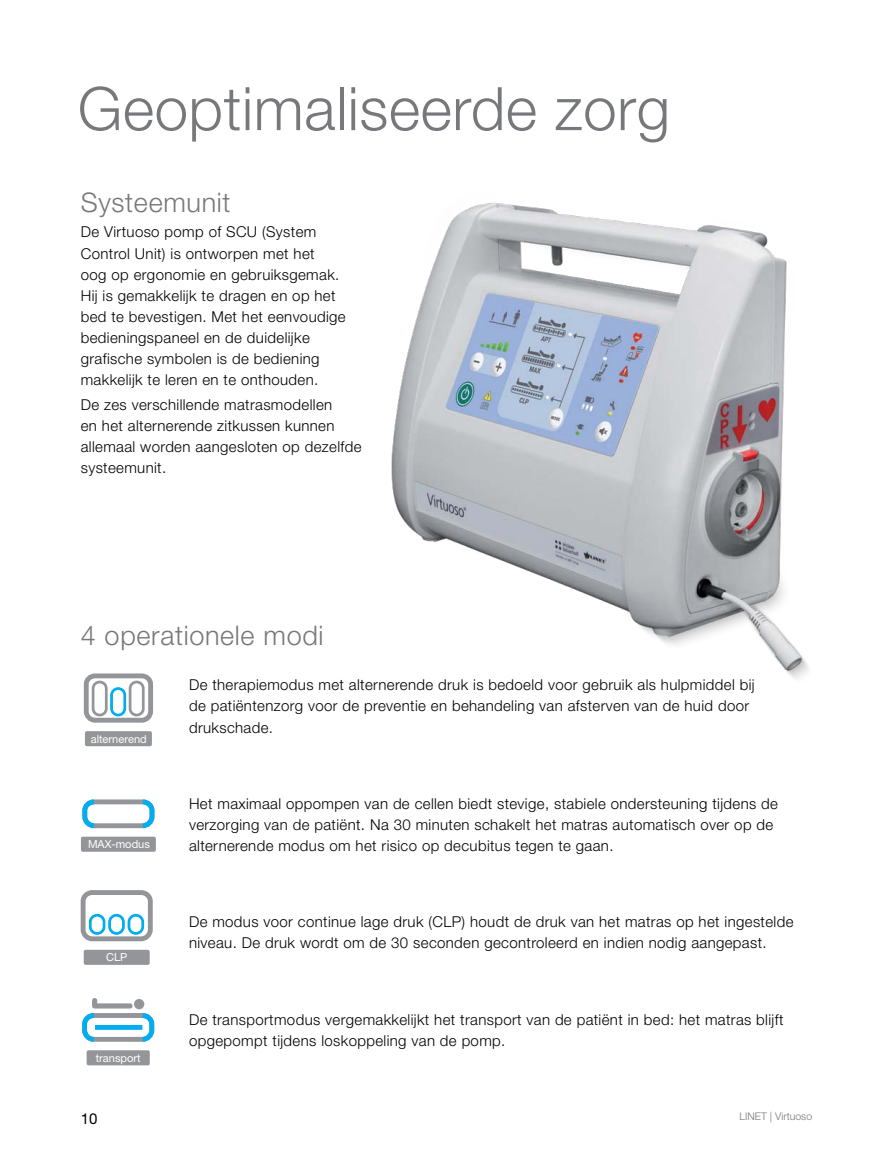
<style>
.page{position:relative;width:893px;height:1149px;background:#fff}
.page>*{position:absolute;margin:0;border:0;box-sizing:border-box;transform-origin:0 0}
._01_text_zakladni{font:300 60px "Helvetica Neue LT Pro";letter-spacing:.01em;color:#77787b}
._001_bullet{font:300 27px "Helvetica Neue LT Pro";letter-spacing:.025em;color:#77787b}
._001_bullet-2{font:300 15px/21px "Helvetica Neue LT Pro";letter-spacing:.025em;color:#000}
.t1{font:15px "Helvetica Neue LT Pro";color:#000}
.t2{font:11.1px "Helvetica Neue LT Pro";color:#fff}
.t3{font:300 10.5px "Helvetica Neue LT Pro";color:#77787b}
</style>
<div class="page">
<img style="left:391px;top:203px;width:418px;height:476px">
<div style="left:84px;top:673px;width:69px;height:49px;border:5px solid #939598;border-radius:9px"></div>
<div style="left:129px;top:680px;width:16px;height:36px;border:3px solid #939598;border-radius:7px"></div>
<div style="left:110px;top:687px;width:16px;height:29px;border:3px solid #00aeef;border-radius:7px"></div>
<div style="left:92px;top:680px;width:16px;height:36px;border:3px solid #939598;border-radius:7px"></div>
<div style="left:85px;top:731px;width:67px;height:15px;background:#939598;border-radius:2px"></div>
<div style="left:81px;top:889px;width:72px;height:51px;border:5px solid #939598;border-radius:9px"></div>
<div style="left:108px;top:913px;width:17px;height:21px;border:3px solid #00aeef;border-radius:7px"></div>
<div style="left:89px;top:913px;width:16px;height:21px;border:3px solid #00aeef;border-radius:7px"></div>
<div style="left:128px;top:913px;width:16px;height:21px;border:3px solid #00aeef;border-radius:7px"></div>
<div style="left:84px;top:949px;width:66px;height:15px;background:#939598;border-radius:2px"></div>
<div style="left:87px;top:1049px;width:63px;height:15px;background:#939598;border-radius:2px"></div>
<svg style="left:82px;top:998px;width:73px;height:44px"></svg>
<div style="left:134px;top:998px;width:10px;height:10px;background:#939598;border-radius:50%"></div>
<div style="left:95px;top:1024px;width:47px;height:5px;background:#00aeef"></div>
<div style="left:81px;top:836px;width:75px;height:15px;background:#939598;border-radius:2px"></div>
<div style="left:82px;top:799px;width:72px;height:28px;border:5px solid #939598;border-radius:9px"></div>
<svg style="left:82px;top:799px;width:17px;height:30px"></svg>
<svg style="left:138px;top:799px;width:17px;height:30px"></svg>
<p class="_01_text_zakladni" style="left:78px;top:72px;width:594px">Geoptimaliseerde zorg</p>
<p class="_001_bullet" style="left:81px;top:186px;width:151px">Systeemunit</p>
<p class="_001_bullet-2" style="left:81px;top:221px;width:266px">De Virtuoso pomp of SCU (System Control Unit) is ontworpen met het<br>oog op ergonomie en gebruiksgemak.<br>Hij is gemakkelijk te dragen en op het bed te bevestigen. Met het eenvoudige bedieningspaneel en de duidelijke grafische symbolen is de bediening makkelijk te leren en te onthouden.</p>
<p class="_001_bullet-2" style="left:81px;top:393px;width:282px">De zes verschillende matrasmodellen<br>en het alternerende zitkussen kunnen allemaal worden aangesloten op dezelfde systeemunit.</p>
<p class="_001_bullet" style="left:81px;top:618px;width:244px">4 operationele modi</p>
<p class="t2" style="left:91px;top:731px;width:57px">alternerend</p>
<p class="t2" style="left:88px;top:837px;width:63px">MAX-modus</p>
<p class="t2" style="left:106px;top:950px;width:23px">CLP</p>
<p class="t2" style="left:96px;top:1050px;width:46px">transport</p>
<p class="_001_bullet-2" style="left:189px;top:674px;width:567px">De therapiemodus met alternerende druk is bedoeld voor gebruik als hulpmiddel bij de patiëntenzorg voor de preventie en behandeling van afsterven van de huid door drukschade.</p>
<p class="_001_bullet-2" style="left:189px;top:792px;width:591px">Het maximaal oppompen van de cellen biedt stevige, stabiele ondersteuning tijdens de verzorging van de patiënt. Na 30 minuten schakelt het matras automatisch over op de alternerende modus om het risico op decubitus tegen te gaan.</p>
<p class="_001_bullet-2" style="left:189px;top:910px;width:606px">De modus voor continue lage druk (CLP) houdt de druk van het matras op het ingestelde niveau. De druk wordt om de 30 seconden gecontroleerd en indien nodig aangepast.</p>
<p class="_001_bullet-2" style="left:189px;top:1008px;width:596px">De transportmodus vergemakkelijkt het transport van de patiënt in bed: het matras blijft opgepompt tijdens loskoppeling van de pomp.</p>
<p class="t1" style="left:81px;top:1108px;width:18px">10</p>
<p class="t3" style="left:740px;top:1109px;width:74px">LINET | Virtuoso</p>
</div>
